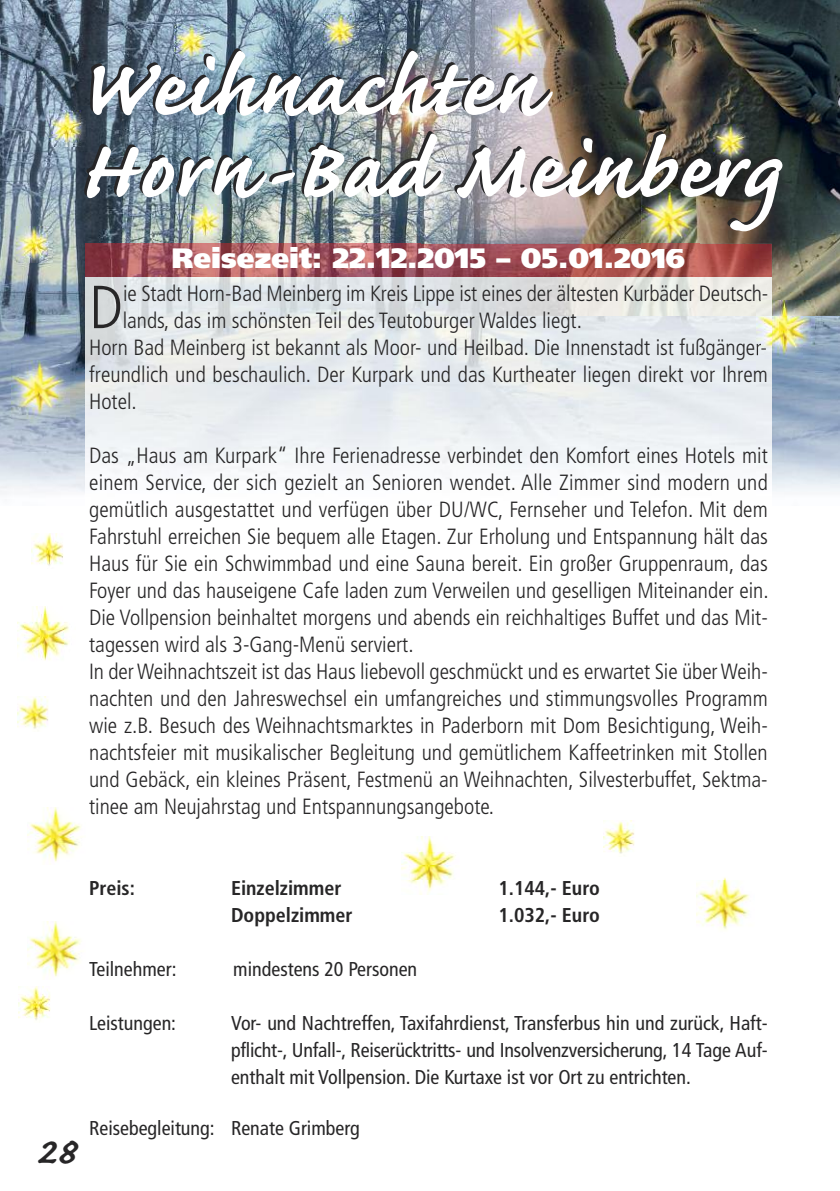
<style>
.page{position:relative;width:840px;height:1191px;background:#fff}
.page>*{position:absolute;margin:0;border:0;box-sizing:border-box;transform-origin:0 0}
.t1{font:700 104px/82px "Caflisch Script";letter-spacing:.01em;color:#fff}
.t2{font:300 condensed 60.6px "Frutiger";color:#272627}
.t3{font:700 48px "Caflisch Script";color:#272627}
.t4{font:900 28px "Frutiger";color:#fff}
.t5{font:300 condensed 22px/27px "Frutiger";color:#272627}
.t6{font:condensed 20px/27px "Frutiger";color:#272627;text-align:justify}
.t7{font:700 condensed 20px "Frutiger";color:#272627}
</style>
<div class="page">
<img style="left:0;top:0;width:839px;height:494px">
<img style="left:420px;top:0;width:419px;height:316px">
<img style="left:85px;top:244px;width:686px;height:250px">
<img style="left:696px;top:877px;width:53px;height:53px">
<img style="left:27px;top:807px;width:54px;height:55px">
<img style="left:27px;top:921px;width:54px;height:56px">
<img style="left:17px;top:607px;width:53px;height:54px">
<img style="left:11px;top:360px;width:58px;height:58px">
<img style="left:401px;top:836px;width:54px;height:58px">
<img style="left:491px;top:9px;width:58px;height:58px">
<img style="left:771px;top:300px;width:43px;height:58px">
<img style="left:641px;top:190px;width:58px;height:58px">
<img style="left:17px;top:227px;width:35px;height:35px">
<img style="left:188px;top:204px;width:35px;height:36px">
<img style="left:323px;top:13px;width:36px;height:36px">
<img style="left:603px;top:821px;width:32px;height:33px">
<img style="left:712px;top:125px;width:36px;height:35px">
<img style="left:49px;top:110px;width:36px;height:36px">
<img style="left:174px;top:25px;width:36px;height:35px">
<svg style="left:203px;top:53px;width:7px;height:7px"></svg>
<img style="left:32px;top:533px;width:32px;height:33px">
<img style="left:17px;top:696px;width:32px;height:33px">
<img style="left:19px;top:986px;width:32px;height:34px">
<p class="t1" style="left:77px;top:37px;width:702px">Weihnachten<br>Horn-Bad Meinberg</p>
<p class="t4" style="left:172px;top:247px;width:514px">Reisezeit: 22.12.2015 – 05.01.2016</p>
<p class="t2" style="left:89px;top:283px;width:35px">D</p>
<p class="t5" style="left:123px;top:282px;width:646px">ie Stadt Horn-Bad Meinberg im Kreis Lippe ist eines der ältesten Kurbäder Deutsch-</p>
<p class="t5" style="left:123px;top:309px;width:460px">lands, das im schönsten Teil des Teutoburger Waldes liegt.</p>
<p class="t5" style="left:89px;top:336px;width:678px">Horn Bad Meinberg ist bekannt als Moor- und Heilbad. Die Innenstadt ist fußgänger-</p>
<p class="t5" style="left:89px;top:363px;width:679px">freundlich und beschaulich. Der Kurpark und das Kurtheater liegen direkt vor Ihrem</p>
<p class="t5" style="left:89px;top:390px;width:49px">Hotel.</p>
<p class="t5" style="left:89px;top:444px;width:680px">Das „Haus am Kurpark“ Ihre Ferienadresse verbindet den Komfort eines Hotels mit einem Service, der sich gezielt an Senioren wendet. Alle Zimmer sind modern und gemütlich ausgestattet und verfügen über DU/WC, Fernseher und Telefon. Mit dem Fahrstuhl erreichen Sie bequem alle Etagen. Zur Erholung und Entspannung hält das Haus für Sie ein Schwimmbad und eine Sauna bereit. Ein großer Gruppenraum, das Foyer und das hauseigene Cafe laden zum Verweilen und geselligen Miteinander ein.<br>Die Vollpension beinhaltet morgens und abends ein reichhaltiges Buffet und das Mit&shy;tagessen wird als 3-Gang-Menü serviert.<br>In derWeihnachtszeit ist das Haus liebevoll geschmückt und es erwartet Sie überWeih&shy;nachten und den Jahreswechsel ein umfangreiches und stimmungsvolles Programm wie z.B. Besuch des Weihnachtsmarktes in Paderborn mit Dom Besichtigung, Weih&shy;nachtsfeier mit musikalischer Begleitung und gemütlichem Kaffeetrinken mit Stollen und Gebäck, ein kleines Präsent, Festmenü an Weihnachten, Silvesterbuffet, Sektma&shy;tinee am Neujahrstag und Entspannungsangebote.</p>
<p class="t3" style="left:36px;top:1118px;width:41px">28</p>
<p class="t7" style="left:89px;top:880px;width:47px">Preis:</p>
<p class="t7" style="left:231px;top:880px;width:112px">Einzelzimmer</p>
<p class="t7" style="left:498px;top:880px;width:103px">1.144,- Euro</p>
<p class="t7" style="left:231px;top:907px;width:123px">Doppelzimmer</p>
<p class="t7" style="left:498px;top:907px;width:103px">1.032,- Euro</p>
<p class="t6" style="left:89px;top:957px;width:89px">Teilnehmer:</p>
<p class="t6" style="left:233px;top:957px;width:185px">mindestens 20 Personen</p>
<p class="t6" style="left:89px;top:1011px;width:88px">Leistungen:</p>
<p class="t6" style="left:231px;top:1011px;width:538px">Vor- und Nachtreffen, Taxifahrdienst, Transferbus hin und zurück, Haft&shy;pflicht-, Unfall-, Reiserücktritts- und Insolvenzversicherung, 14 Tage Auf&shy;enthalt mit Vollpension. Die Kurtaxe ist vor Ort zu entrichten.</p>
<p class="t6" style="left:89px;top:1116px;width:272px">Reisebegleitung: Renate Grimberg</p>
</div>
